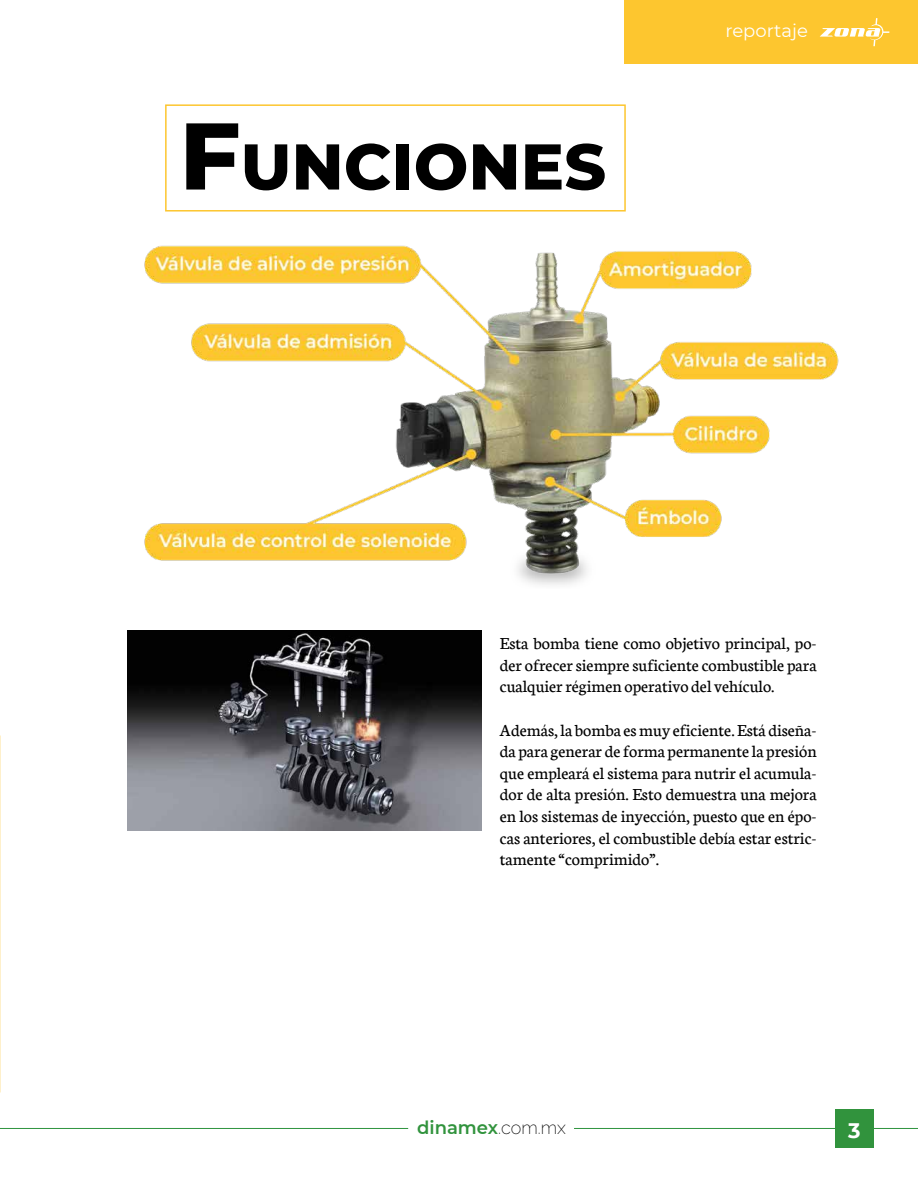
<style>
.page{position:relative;width:918px;height:1188px;background:#fff}
.page>*{position:absolute;margin:0;border:0;box-sizing:border-box;transform-origin:0 0}
.t1{font:800 64.5px "Montserrat";letter-spacing:.005em;color:#000}
.t2{font:700 21px "Montserrat";color:#fff}
.t3{font:18px/21.6px "Neuton";color:#000;text-align:justify}
.t4{font:600 18px "Montserrat";color:#31933d}
.t5{font:18px "Montserrat";color:#fff}
.s1{font-size:94.5px}
.s2{font-family:"Raleway";font-weight:200;color:#000}
</style>
<div class="page">
<hr style="left:574px;top:1128px;width:344px;height:1px;background:#2e943e">
<div style="left:835px;top:1109px;width:39px;height:38px;background:#31933d"></div>
<hr style="left:0;top:1128px;width:408px;height:1px;background:#2e943e">
<div style="left:165px;top:104px;width:461px;height:108px;border:2px solid #fdc62f"></div>
<img style="left:128px;top:631px;width:354px;height:199px">
<img style="left:144px;top:245px;width:695px;height:340px">
<div style="left:624px;top:0;width:294px;height:64px;background:#fdc62f"></div>
<svg style="left:820px;top:18px;width:69px;height:28px"></svg>
<h1 class="t1" style="left:180px;top:119px;width:428px"><span class="s1">F</span>UNCIONES</h1>
<p class="t5" style="left:725px;top:19px;width:84px">reportaje</p>
<p class="t3" style="left:500px;top:633px;width:318px">Esta bomba tiene como objetivo principal, po&shy;der ofrecer siempre suficiente combustible para cualquier régimen operativo del vehículo.</p>
<p class="t3" style="left:500px;top:719px;width:318px">Además, la bomba es muy eficiente. Está diseña&shy;da para generar de forma permanente la presión que empleará el sistema para nutrir el acumula&shy;dor de alta presión. Esto demuestra una mejora en los sistemas de inyección, puesto que en épo&shy;cas anteriores, el combustible debía estar estric&shy;tamente “comprimido”.</p>
<p class="t4" style="left:417px;top:1115px;width:150px">dinamex<span class="s2">.com.mx</span></p>
<p class="t2" style="left:848px;top:1116px;width:14px">3</p>
</div>
